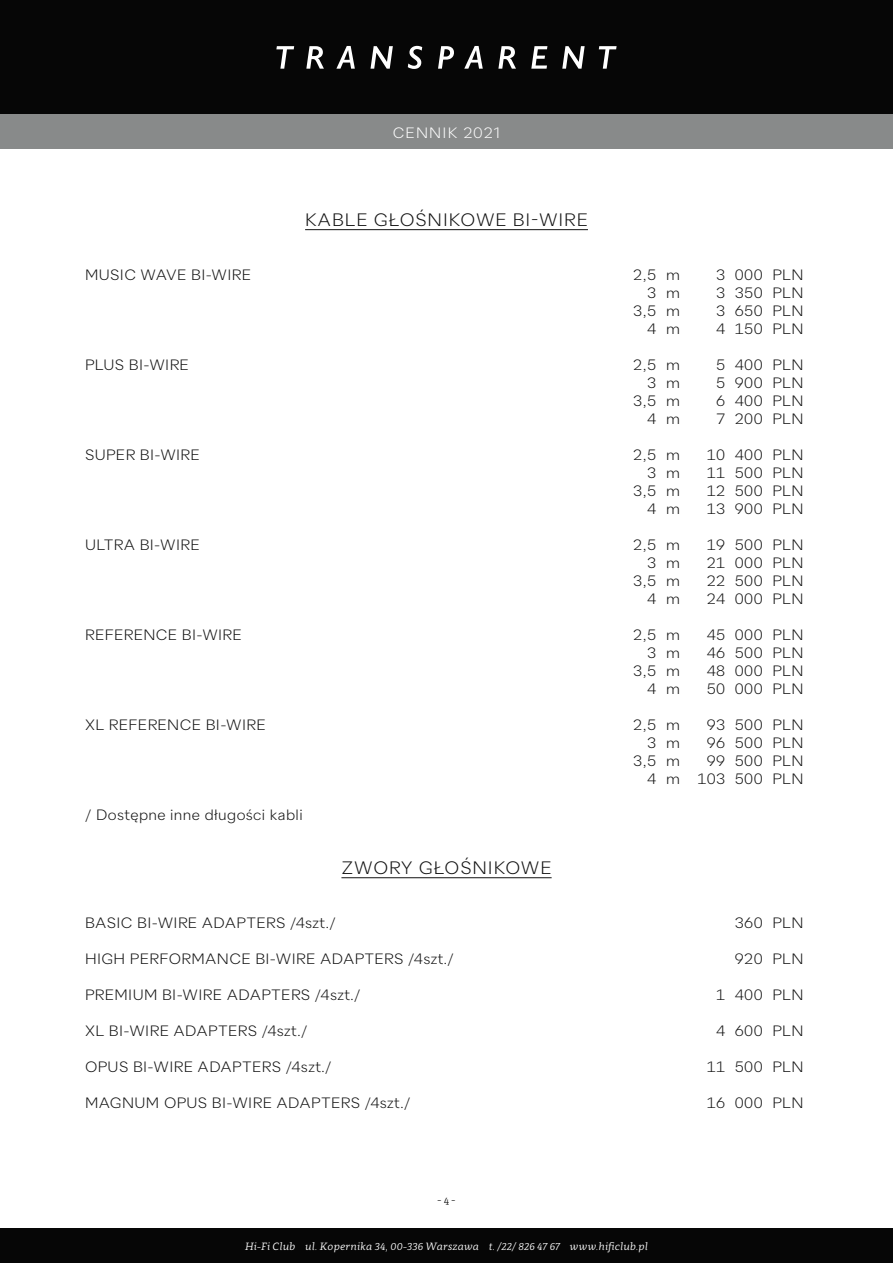
<style>
.page{position:relative;width:893px;height:1263px;background:#fff}
.page>*{position:absolute;margin:0;border:0;box-sizing:border-box;transform-origin:0 0}
.t1{font:300 18px "Quarion";letter-spacing:.05em;color:#121212}
.t2{font:300 15px/18px "Quarion";letter-spacing:.025em;color:#121212;text-align:right}
.t3{font:300 15px "Quarion";letter-spacing:.075em;color:#fff}
.t4{font:italic 10.5px "Clavo";letter-spacing:.015em;color:#fff}
.t5{font:10.5px "Clavo";color:#121212}
</style>
<div class="page">
<div style="left:0;top:0;width:893px;height:115px;background:#060606"></div>
<div style="left:0;top:115px;width:893px;height:34px;background:#888a8a"></div>
<div style="left:0;top:1229px;width:893px;height:34px;background:#060606"></div>
<svg style="left:276px;top:46px;width:18px;height:23px"></svg>
<svg style="left:306px;top:46px;width:18px;height:23px"></svg>
<svg style="left:336px;top:46px;width:19px;height:23px"></svg>
<svg style="left:370px;top:46px;width:23px;height:23px"></svg>
<svg style="left:408px;top:46px;width:14px;height:23px"></svg>
<svg style="left:438px;top:46px;width:16px;height:23px"></svg>
<svg style="left:464px;top:46px;width:19px;height:23px"></svg>
<svg style="left:498px;top:46px;width:18px;height:23px"></svg>
<svg style="left:531px;top:46px;width:16px;height:23px"></svg>
<svg style="left:562px;top:46px;width:23px;height:23px"></svg>
<svg style="left:599px;top:46px;width:18px;height:23px"></svg>
<hr style="left:305px;top:229px;width:283px;height:1px;background:#121212">
<hr style="left:341px;top:877px;width:211px;height:1px;background:#121212">
<p class="t3" style="left:393px;top:123px;width:109px">CENNIK 2021</p>
<p class="t1" style="left:305px;top:209px;width:284px">KABLE GŁOŚNIKOWE BI-WIRE</p>
<p class="t2" style="left:85px;top:266px;width:168px">MUSIC WAVE BI-WIRE</p>
<p class="t2" style="left:633px;top:266px;width:48px">2,5 m</p>
<p class="t2" style="left:716px;top:266px;width:89px">3 000 PLN</p>
<p class="t2" style="left:647px;top:284px;width:34px">3 m</p>
<p class="t2" style="left:716px;top:284px;width:89px">3 350 PLN</p>
<p class="t2" style="left:633px;top:302px;width:48px">3,5 m</p>
<p class="t2" style="left:716px;top:302px;width:89px">3 650 PLN</p>
<p class="t2" style="left:647px;top:320px;width:34px">4 m</p>
<p class="t2" style="left:716px;top:320px;width:89px">4 150 PLN</p>
<p class="t2" style="left:85px;top:356px;width:105px">PLUS BI-WIRE</p>
<p class="t2" style="left:633px;top:356px;width:48px">2,5 m</p>
<p class="t2" style="left:716px;top:356px;width:89px">5 400 PLN</p>
<p class="t2" style="left:647px;top:374px;width:34px">3 m</p>
<p class="t2" style="left:716px;top:374px;width:89px">5 900 PLN</p>
<p class="t2" style="left:633px;top:392px;width:48px">3,5 m</p>
<p class="t2" style="left:716px;top:392px;width:89px">6 400 PLN</p>
<p class="t2" style="left:647px;top:410px;width:34px">4 m</p>
<p class="t2" style="left:716px;top:410px;width:89px">7 200 PLN</p>
<p class="t2" style="left:85px;top:446px;width:116px">SUPER BI-WIRE</p>
<p class="t2" style="left:633px;top:446px;width:48px">2,5 m</p>
<p class="t2" style="left:707px;top:446px;width:98px">10 400 PLN</p>
<p class="t2" style="left:647px;top:464px;width:34px">3 m</p>
<p class="t2" style="left:707px;top:464px;width:98px">11 500 PLN</p>
<p class="t2" style="left:633px;top:482px;width:48px">3,5 m</p>
<p class="t2" style="left:707px;top:482px;width:98px">12 500 PLN</p>
<p class="t2" style="left:647px;top:500px;width:34px">4 m</p>
<p class="t2" style="left:707px;top:500px;width:98px">13 900 PLN</p>
<p class="t2" style="left:85px;top:536px;width:116px">ULTRA BI-WIRE</p>
<p class="t2" style="left:633px;top:536px;width:48px">2,5 m</p>
<p class="t2" style="left:707px;top:536px;width:98px">19 500 PLN</p>
<p class="t2" style="left:647px;top:554px;width:34px">3 m</p>
<p class="t2" style="left:707px;top:554px;width:98px">21 000 PLN</p>
<p class="t2" style="left:633px;top:572px;width:48px">3,5 m</p>
<p class="t2" style="left:707px;top:572px;width:98px">22 500 PLN</p>
<p class="t2" style="left:647px;top:590px;width:34px">4 m</p>
<p class="t2" style="left:707px;top:590px;width:98px">24 000 PLN</p>
<p class="t2" style="left:85px;top:626px;width:158px">REFERENCE BI-WIRE</p>
<p class="t2" style="left:633px;top:626px;width:48px">2,5 m</p>
<p class="t2" style="left:707px;top:626px;width:98px">45 000 PLN</p>
<p class="t2" style="left:647px;top:644px;width:34px">3 m</p>
<p class="t2" style="left:707px;top:644px;width:98px">46 500 PLN</p>
<p class="t2" style="left:633px;top:662px;width:48px">3,5 m</p>
<p class="t2" style="left:707px;top:662px;width:98px">48 000 PLN</p>
<p class="t2" style="left:647px;top:680px;width:34px">4 m</p>
<p class="t2" style="left:707px;top:680px;width:98px">50 000 PLN</p>
<p class="t2" style="left:85px;top:716px;width:182px">XL REFERENCE BI-WIRE</p>
<p class="t2" style="left:633px;top:716px;width:48px">2,5 m</p>
<p class="t2" style="left:707px;top:716px;width:98px">93 500 PLN</p>
<p class="t2" style="left:647px;top:734px;width:34px">3 m</p>
<p class="t2" style="left:707px;top:734px;width:98px">96 500 PLN</p>
<p class="t2" style="left:633px;top:752px;width:48px">3,5 m</p>
<p class="t2" style="left:647px;top:752px;width:158px">99 500 PLN<br>4 m 103 500 PLN</p>
<p class="t2" style="left:85px;top:806px;width:219px">/ Dostępne inne długości kabli</p>
<p class="t1" style="left:341px;top:857px;width:212px">ZWORY GŁOŚNIKOWE</p>
<p class="t2" style="left:85px;top:914px;width:252px">BASIC BI-WIRE ADAPTERS /4szt./</p>
<p class="t2" style="left:735px;top:914px;width:70px">360 PLN</p>
<p class="t2" style="left:85px;top:950px;width:370px">HIGH PERFORMANCE BI-WIRE ADAPTERS /4szt./</p>
<p class="t2" style="left:735px;top:950px;width:70px">920 PLN</p>
<p class="t2" style="left:85px;top:986px;width:277px">PREMIUM BI-WIRE ADAPTERS /4szt./</p>
<p class="t2" style="left:716px;top:986px;width:89px">1 400 PLN</p>
<p class="t2" style="left:85px;top:1022px;width:224px">XL BI-WIRE ADAPTERS /4szt./</p>
<p class="t2" style="left:716px;top:1022px;width:89px">4 600 PLN</p>
<p class="t2" style="left:85px;top:1058px;width:248px">OPUS BI-WIRE ADAPTERS /4szt./</p>
<p class="t2" style="left:707px;top:1058px;width:98px">11 500 PLN</p>
<p class="t2" style="left:85px;top:1094px;width:327px">MAGNUM OPUS BI-WIRE ADAPTERS /4szt./</p>
<p class="t2" style="left:707px;top:1094px;width:98px">16 000 PLN</p>
<p class="t5" style="left:437px;top:1192px;width:19px">- 4 -</p>
<p class="t4" style="left:245px;top:1239px;width:404px">Hi-Fi Club ul. Kopernika 34, 00-336 Warszawa t. /22/ 826 47 67 www.hificlub.pl</p>
</div>
